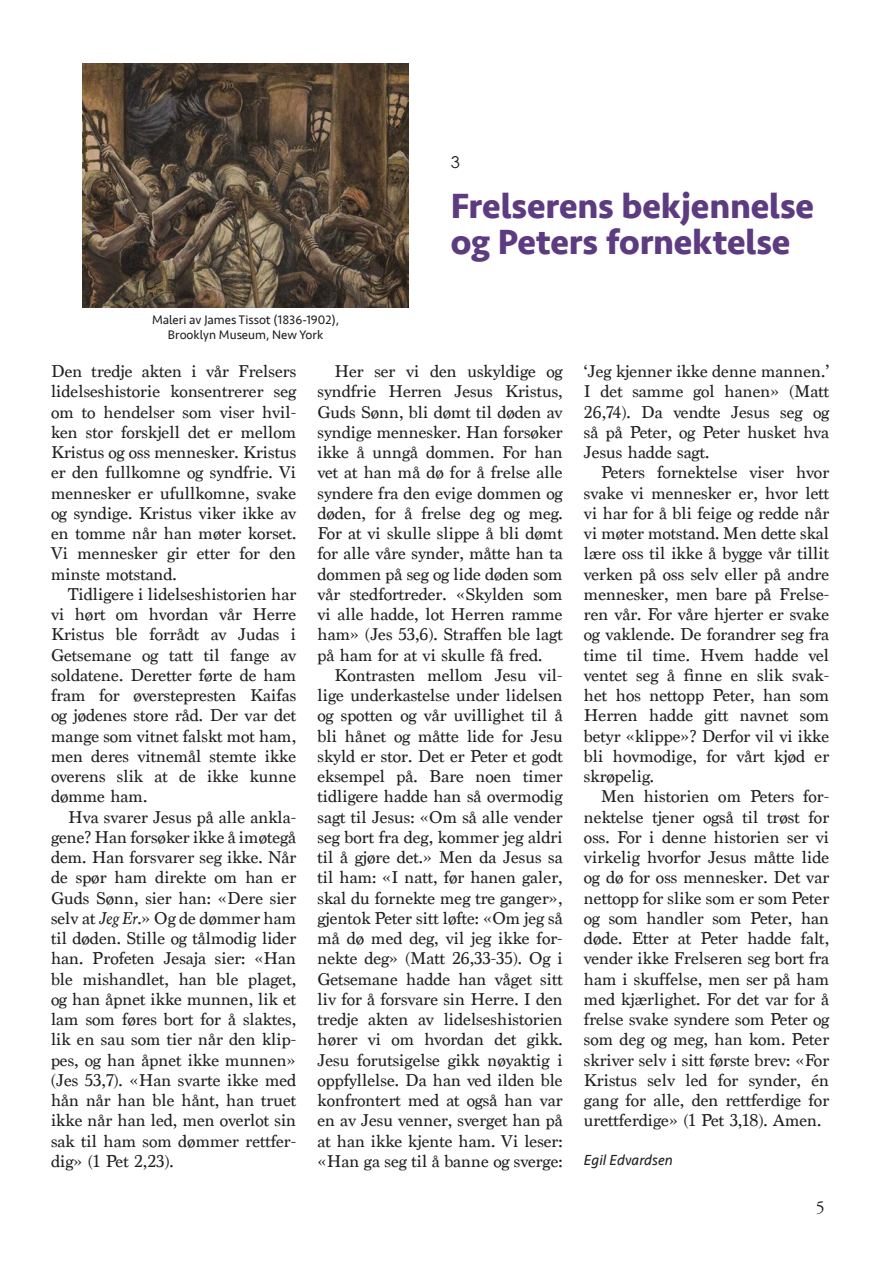
<style>
.page{position:relative;width:893px;height:1263px;background:#fff}
.page>*{position:absolute;margin:0;border:0;box-sizing:border-box;transform-origin:0 0}
._4_Overskrift{font:700 36px/36px "Seravek";letter-spacing:-.005em;color:#5d3b81}
._1_Brødtekst{font:18px/20.2px "Marion";color:#231f20;text-align:justify}
._0_Brødtekst_uten_innrykk{font:18px/20.2px "Marion";color:#231f20;text-align:justify}
.t1{font:18px "Adobe Garamond Pro";color:#231f20}
._6_Underoverskrift{font:300 16.5px "ST Heiti SC";color:#231f20}
._7_Forfatter{font:italic 15px "Seravek";color:#231f20}
._2_Bildetekst{font:12.75px "Seravek";color:#231f20}
.s1{font-style:italic}
</style>
<div class="page">
<img style="left:83px;top:64px;width:325px;height:244px">
<p class="_2_Bildetekst" style="left:152px;top:310px;width:189px">Maleri av James Tissot (1836-1902),</p>
<p class="_2_Bildetekst" style="left:168px;top:325px;width:157px">Brooklyn Museum, New York</p>
<p class="_6_Underoverskrift" style="left:451px;top:149px;width:11px">3</p>
<p class="_4_Overskrift" style="left:451px;top:188px;width:365px">Frelserens bekjennelse og Peters fornektelse</p>
<p class="_0_Brødtekst_uten_innrykk" style="left:51px;top:361px;width:247px">Den tredje akten i vår Frelsers lidelseshistorie konsentrerer seg om to hendelser som viser hvil&shy;ken stor forskjell det er mellom Kristus og oss mennesker. Kristus er den fullkomne og syndfrie. Vi mennesker er ufullkomne, svake og syndige. Kristus viker ikke av en tomme når han møter korset.<br>Vi mennesker gir etter for den minste motstand.</p>
<p class="_1_Brødtekst" style="left:51px;top:584px;width:247px;text-indent:17px">Tidligere i lidelseshistorien har vi hørt om hvordan vår Herre Kristus ble forrådt av Judas i Getsemane og tatt til fange av soldatene. Deretter førte de ham fram for øverstepresten Kaifas og jødenes store råd. Der var det mange som vitnet falskt mot ham, men deres vitnemål stemte ikke overens slik at de ikke kunne dømme ham.</p>
<p class="_1_Brødtekst" style="left:51px;top:807px;width:247px;text-indent:17px">Hva svarer Jesus på alle ankla&shy;gene? Han forsøker ikke å imøtegå dem. Han forsvarer seg ikke. Når de spør ham direkte om han er Guds Sønn, sier han: «Dere sier selv at <span class="s1">Jeg Er</span>.» Og de dømmer ham til døden. Stille og tålmodig lider han. Profeten Jesaja sier: «Han ble mishandlet, han ble plaget, og han åpnet ikke munnen, lik et lam som føres bort for å slaktes, lik en sau som tier når den klip&shy;pes, og han åpnet ikke munnen» (Jes 53,7). «Han svarte ikke med hån når han ble hånt, han truet ikke når han led, men overlot sin sak til ham som dømmer rettfer&shy;dig» (1 Pet 2,23).</p>
<p class="_1_Brødtekst" style="left:317px;top:361px;width:247px;text-indent:17px">Her ser vi den uskyldige og syndfrie Herren Jesus Kristus, Guds Sønn, bli dømt til døden av syndige mennesker. Han forsøker ikke å unngå dommen. For han vet at han må dø for å frelse alle syndere fra den evige dommen og døden, for å frelse deg og meg.<br>For at vi skulle slippe å bli dømt for alle våre synder, måtte han ta dommen på seg og lide døden som vår stedfortreder. «Skylden som vi alle hadde, lot Herren ramme ham» (Jes 53,6). Straffen ble lagt på ham for at vi skulle få fred.</p>
<p class="_1_Brødtekst" style="left:317px;top:665px;width:247px;text-indent:17px">Kontrasten mellom Jesu vil&shy;lige underkastelse under lidelsen og spotten og vår uvillighet til å bli hånet og måtte lide for Jesu skyld er stor. Det er Peter et godt eksempel på. Bare noen timer tidligere hadde han så overmodig sagt til Jesus: «Om så alle vender seg bort fra deg, kommer jeg aldri til å gjøre det.» Men da Jesus sa til ham: «I natt, før hanen galer, skal du fornekte meg tre ganger», gjentok Peter sitt løfte: «Om jeg så må dø med deg, vil jeg ikke for&shy;nekte deg» (Matt 26,33-35). Og i Getsemane hadde han våget sitt liv for å forsvare sin Herre. I den tredje akten av lidelseshistorien hører vi om hvordan det gikk.<br>Jesu forutsigelse gikk nøyaktig i oppfyllelse. Da han ved ilden ble konfrontert med at også han var en av Jesu venner, sverget han på at han ikke kjente ham. Vi leser: «Han ga seg til å banne og sverge:</p>
<p class="_1_Brødtekst" style="left:584px;top:361px;width:247px">‘Jeg kjenner ikke denne mannen.’ I det samme gol hanen» (Matt 26,74). Da vendte Jesus seg og så på Peter, og Peter husket hva Jesus hadde sagt.</p>
<p class="_1_Brødtekst" style="left:584px;top:463px;width:247px;text-indent:17px">Peters fornektelse viser hvor svake vi mennesker er, hvor lett vi har for å bli feige og redde når vi møter motstand. Men dette skal lære oss til ikke å bygge vår tillit verken på oss selv eller på andre mennesker, men bare på Frelse&shy;ren vår. For våre hjerter er svake og vaklende. De forandrer seg fra time til time. Hvem hadde vel ventet seg å finne en slik svak&shy;het hos nettopp Peter, han som Herren hadde gitt navnet som betyr «klippe»? Derfor vil vi ikke bli hovmodige, for vårt kjød er skrøpelig.</p>
<p class="_1_Brødtekst" style="left:584px;top:787px;width:247px;text-indent:17px">Men historien om Peters for&shy;nektelse tjener også til trøst for oss. For i denne historien ser vi virkelig hvorfor Jesus måtte lide og dø for oss mennesker. Det var nettopp for slike som er som Peter og som handler som Peter, han døde. Etter at Peter hadde falt, vender ikke Frelseren seg bort fra ham i skuffelse, men ser på ham med kjærlighet. For det var for å frelse svake syndere som Peter og som deg og meg, han kom. Peter skriver selv i sitt første brev: «For Kristus selv led for synder, én gang for alle, den rettferdige for urettferdige» (1 Pet 3,18). Amen.</p>
<p class="_7_Forfatter" style="left:584px;top:1147px;width:90px">Egil Edvardsen</p>
<p class="t1" style="left:816px;top:1196px;width:10px">5</p>
</div>
